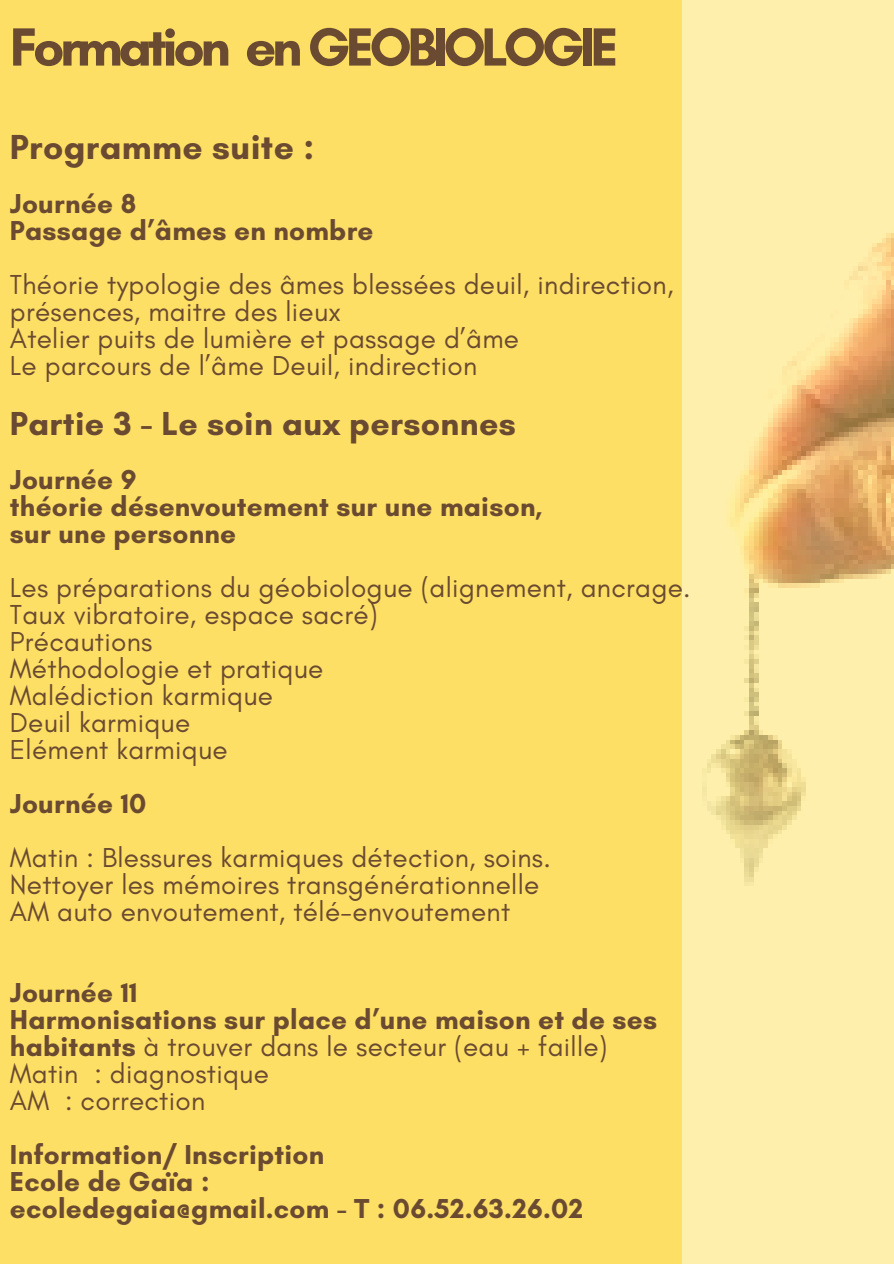
<style>
.page{position:relative;width:894px;height:1264px;background:#fff}
.page>*{position:absolute;margin:0;border:0;box-sizing:border-box;transform-origin:0 0}
.t1{font:700 54.75px "Glacial Indifference";letter-spacing:-.08em;color:#6a4a31}
.t2{font:700 35.4px "Glacial Indifference";letter-spacing:.01em;color:#6a4a31}
.t3{font:700 33.9px "Glacial Indifference";letter-spacing:.01em;color:#6a4a31}
.t4{font:27.9px "Glacial Indifference";letter-spacing:.01em;color:#6a4a31}
.t5{font:700 27.9px/27px "Glacial Indifference";letter-spacing:.01em;color:#6a4a31}
.s1{font-weight:700}
</style>
<div class="page">
<div style="left:0;top:0;width:893px;height:1263px;background:#fddf65"></div>
<img style="left:682px;top:0;width:211px;height:1263px">
<h1 class="t1" style="left:10px;top:14px;width:610px">Formation en GEOBIOLOGIE</h1>
<p class="t2" style="left:10px;top:125px;width:306px">Programme suite :</p>
<h2 class="t5" style="left:10px;top:189px;width:365px">Journée 8<br>Passage d’âmes en nombre</h2>
<h3 class="t4" style="left:10px;top:267px;width:665px">Théorie typologie des âmes blessées deuil, indirection,</h3>
<p class="t4" style="left:10px;top:294px;width:332px">présences, maitre des lieux</p>
<p class="t4" style="left:10px;top:321px;width:510px">Atelier puits de lumière et passage d’âme</p>
<p class="t4" style="left:10px;top:348px;width:469px">Le parcours de l’âme Deuil, indirection</p>
<p class="t3" style="left:10px;top:402px;width:507px">Partie 3 - Le soin aux personnes</p>
<h2 class="t5" style="left:10px;top:465px;width:534px">Journée 9<br>théorie désenvoutement sur une maison, sur une personne</h2>
<h3 class="t4" style="left:10px;top:570px;width:682px">Les préparations du géobiologue (alignement, ancrage.</h3>
<p class="t4" style="left:10px;top:597px;width:369px">Taux vibratoire, espace sacré)</p>
<p class="t4" style="left:10px;top:624px;width:144px">Précautions</p>
<p class="t4" style="left:10px;top:651px;width:315px">Méthodologie et pratique</p>
<p class="t4" style="left:10px;top:678px;width:265px">Malédiction karmique</p>
<p class="t4" style="left:10px;top:705px;width:182px">Deuil karmique</p>
<p class="t4" style="left:10px;top:732px;width:219px">Elément karmique</p>
<p class="t5" style="left:10px;top:789px;width:138px">Journée 10</p>
<h3 class="t4" style="left:10px;top:840px;width:542px">Matin : Blessures karmiques détection, soins.</h3>
<p class="t4" style="left:10px;top:867px;width:530px">Nettoyer les mémoires transgénérationnelle</p>
<p class="t4" style="left:10px;top:894px;width:501px">AM auto envoutement, télé-envoutement</p>
<p class="t5" style="left:10px;top:978px;width:129px">Journée 11</p>
<p class="t5" style="left:10px;top:1005px;width:648px">Harmonisations sur place d’une maison et de ses</p>
<p class="t4" style="left:10px;top:1029px;width:599px"><span class="s1">habitants</span> à trouver dans le secteur (eau + faille)</p>
<p class="t4" style="left:10px;top:1056px;width:260px">Matin : diagnostique</p>
<p class="t4" style="left:10px;top:1083px;width:197px">AM : correction</p>
<p class="t5" style="left:10px;top:1140px;width:574px">Information/ Inscription<br>Ecole de Gaïa :<br>ecoledegaia@gmail.com - T : 06.52.63.26.02</p>
</div>
